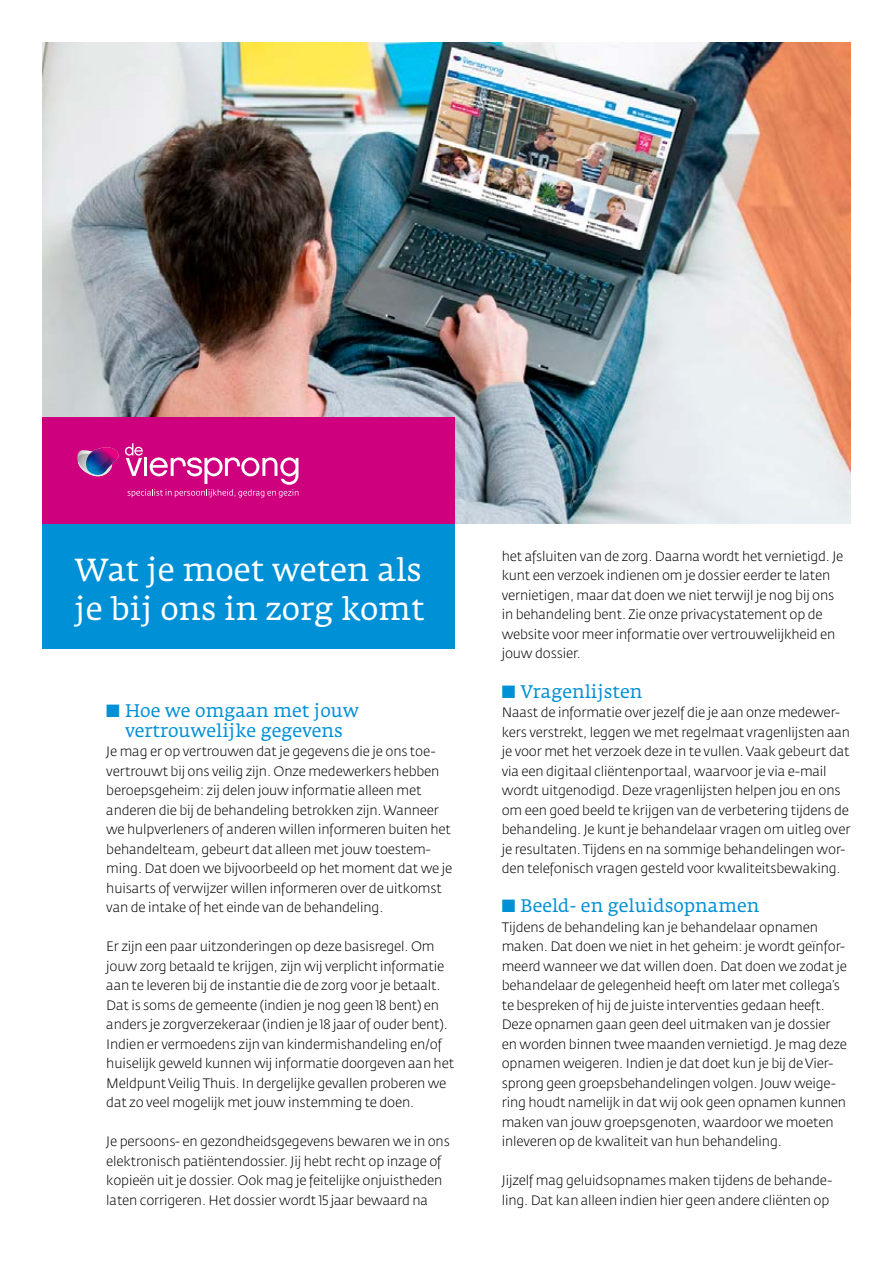
<style>
.page{position:relative;width:893px;height:1263px;background:#fff}
.page>*{position:absolute;margin:0;border:0;box-sizing:border-box;transform-origin:0 0}
.t1{font:31.5px/39px "Fedra Serif A Book LF";color:#fff}
.t2{font:18px/19.5px "Fedra Serif A Book LF";color:#0090d6;text-align:center}
.t3{font:13.5px/19.5px "Fedra Sans Light LF";letter-spacing:-.01em;color:#000}
</style>
<div class="page">
<img style="left:43px;top:43px;width:807px;height:480px">
<div style="left:43px;top:417px;width:412px;height:112px;background:#cf007e"></div>
<div style="left:43px;top:524px;width:412px;height:124px;background:#0090d6"></div>
<svg style="left:77px;top:443px;width:221px;height:54px"></svg>
<h1 class="t1" style="left:74px;top:551px;width:352px">Wat je moet weten als je bij ons in zorg komt</h1>
<h2 class="t2" style="left:106px;top:701px;width:254px">■ Hoe we omgaan met jouw vertrouwelijke gegevens</h2>
<p class="t3" style="left:106px;top:742px;width:347px">Je mag er op vertrouwen dat je gegevens die je ons toe&shy;vertrouwt bij ons veilig zijn. Onze medewerkers hebben beroepsgeheim: zij delen jouw informatie alleen met anderen die bij de behandeling betrokken zijn. Wanneer we hulpverleners of anderen willen informeren buiten het behandelteam, gebeurt dat alleen met jouw toestem&shy;ming. Dat doen we bijvoorbeeld op het moment dat we je huisarts of verwijzer willen informeren over de uitkomst van de intake of het einde van de behandeling.</p>
<p class="t3" style="left:106px;top:937px;width:349px">Er zijn een paar uitzonderingen op deze basisregel. Om jouw zorg betaald te krijgen, zijn wij verplicht informatie aan te leveren bij de instantie die de zorg voor je betaalt.<br>Dat is soms de gemeente (indien je nog geen 18 bent) en anders je zorgverzekeraar (indien je 18 jaar of ouder bent).<br>Indien er vermoedens zijn van kindermishandeling en/of huiselijk geweld kunnen wij informatie doorgeven aan het Meldpunt Veilig Thuis. In dergelijke gevallen proberen we dat zo veel mogelijk met jouw instemming te doen.</p>
<p class="t3" style="left:106px;top:1132px;width:345px">Je persoons- en gezondheidsgegevens bewaren we in ons elektronisch patiëntendossier. Jij hebt recht op inzage of kopieën uit je dossier. Ook mag je feitelijke onjuistheden laten corrigeren. Het dossier wordt 15 jaar bewaard na</p>
<p class="t3" style="left:502px;top:547px;width:343px">het afsluiten van de zorg. Daarna wordt het vernietigd. Je kunt een verzoek indienen om je dossier eerder te laten vernietigen, maar dat doen we niet terwijl je nog bij ons in behandeling bent. Zie onze privacystatement op de website voor meer informatie over vertrouwelijkheid en jouw dossier.</p>
<h2 class="t2" style="left:502px;top:682px;width:142px">■ Vragenlijsten</h2>
<p class="t3" style="left:502px;top:703px;width:350px">Naast de informatie over jezelf die je aan onze medewer&shy;kers verstrekt, leggen we met regelmaat vragenlijsten aan je voor met het verzoek deze in te vullen. Vaak gebeurt dat via een digitaal cliëntenportaal, waarvoor je via e-mail wordt uitgenodigd. Deze vragenlijsten helpen jou en ons om een goed beeld te krijgen van de verbetering tijdens de behandeling. Je kunt je behandelaar vragen om uitleg over je resultaten. Tijdens en na sommige behandelingen wor&shy;den telefonisch vragen gesteld voor kwaliteitsbewaking.</p>
<h2 class="t2" style="left:502px;top:896px;width:259px">■ Beeld- en geluidsopnamen</h2>
<p class="t3" style="left:502px;top:917px;width:347px">Tijdens de behandeling kan je behandelaar opnamen maken. Dat doen we niet in het geheim: je wordt geïnfor&shy;meerd wanneer we dat willen doen. Dat doen we zodat je behandelaar de gelegenheid heeft om later met collega’s te bespreken of hij de juiste interventies gedaan heeft.<br>Deze opnamen gaan geen deel uitmaken van je dossier en worden binnen twee maanden vernietigd. Je mag deze opnamen weigeren. Indien je dat doet kun je bij de Vier&shy;sprong geen groepsbehandelingen volgen. Jouw weige&shy;ring houdt namelijk in dat wij ook geen opnamen kunnen maken van jouw groepsgenoten, waardoor we moeten inleveren op de kwaliteit van hun behandeling.</p>
<p class="t3" style="left:502px;top:1171px;width:332px">Jijzelf mag geluidsopnames maken tijdens de behande&shy;ling. Dat kan alleen indien hier geen andere cliënten op</p>
</div>
